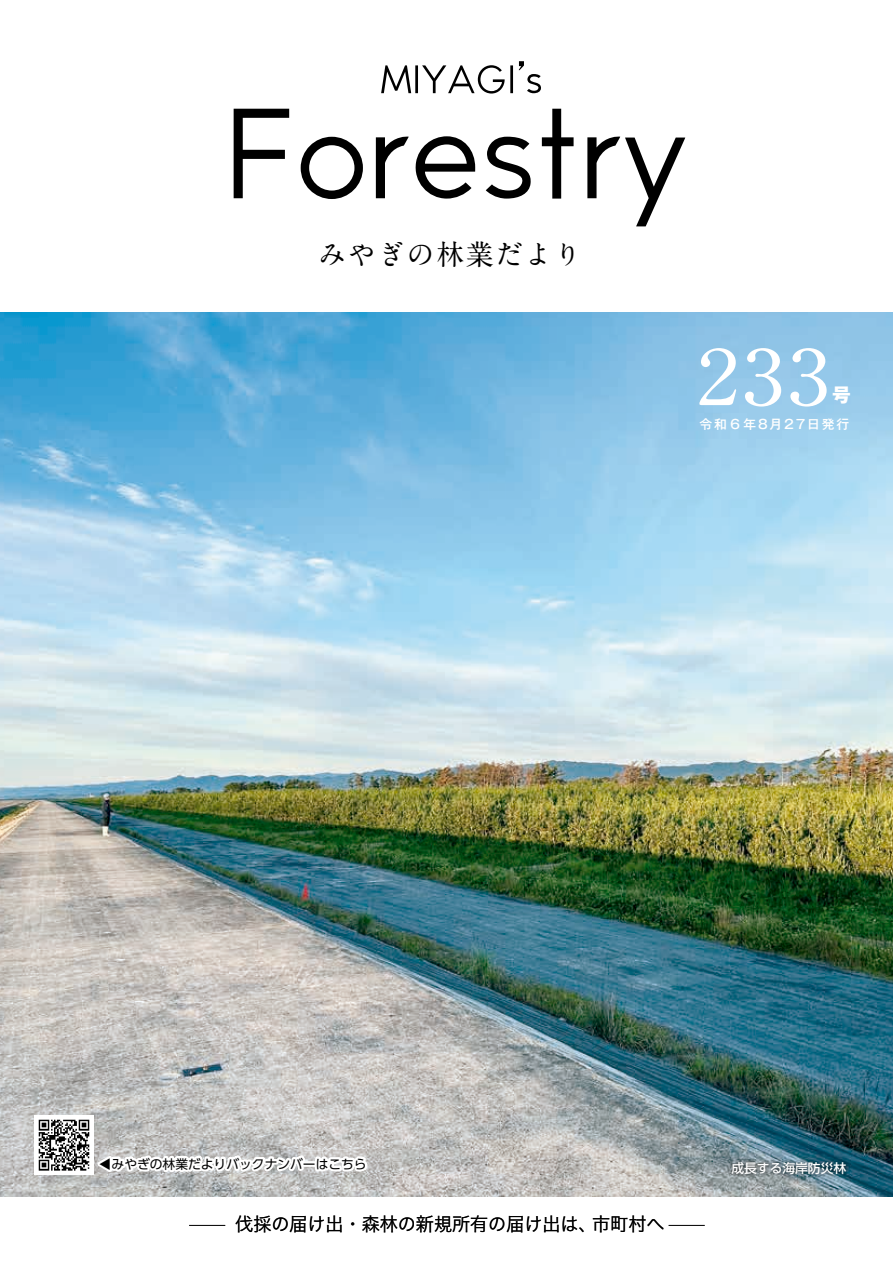
<style>
.page{position:relative;width:893px;height:1263px;background:#fff}
.page>*{position:absolute;margin:0;border:0;box-sizing:border-box;transform-origin:0 0}
.t1{font:700 76.2px "A1 Mincho Std";color:#fff;scale:1.1 1}
.t2{font:700 28.2px "A1 Mincho Std";letter-spacing:.045em;color:#000}
.t3{font:18.75px "Hira Kaku Std N W3";color:#000}
.t4{font:800 18.75px "P Gothic MB101 Pr 6 N";color:#fff}
.t5{font:12.75px "PUD Shin Go Pr 6 N";color:#000}
.t6{font:500 12.75px "P Gothic MB101 Pr 6 N";letter-spacing:.145em;color:#fff}
.t7{font:500 12.75px "PUD Shin Go Pr 6 N";color:#fff}
</style>
<div class="page">
<img style="left:0;top:312px;width:893px;height:884px">
<hr style="left:189px;top:1225px;width:36px;height:1px;background:#000">
<hr style="left:669px;top:1225px;width:36px;height:1px;background:#000">
<svg style="left:94px;top:1136px;width:277px;height:45px"></svg>
<img style="left:34px;top:1115px;width:59px;height:60px">
<svg style="left:234px;top:109px;width:55px;height:89px"></svg>
<svg style="left:301px;top:137px;width:62px;height:62px"></svg>
<svg style="left:376px;top:136px;width:99px;height:63px"></svg>
<svg style="left:486px;top:137px;width:45px;height:62px"></svg>
<svg style="left:542px;top:109px;width:32px;height:90px"></svg>
<svg style="left:587px;top:136px;width:98px;height:90px"></svg>
<svg style="left:519px;top:61px;width:22px;height:32px"></svg>
<hr style="left:510px;top:65px;width:3px;height:28px;background:#000">
<svg style="left:381px;top:65px;width:30px;height:28px"></svg>
<hr style="left:415px;top:65px;width:3px;height:28px;background:#000">
<svg style="left:422px;top:65px;width:83px;height:29px"></svg>
<img style="left:725px;top:1155px;width:128px;height:32px">
<h2 class="t2" style="left:318px;top:231px;width:265px">みやぎの林業だより</h2>
<h1 class="t1" style="left:697px;top:315px;width:122px">233</h1>
<p class="t6" style="left:700px;top:417px;width:151px">令和６年8月27日発行</p>
<p class="t4" style="left:832px;top:385px;width:20px">号</p>
<p class="t5" style="left:99px;top:1157px;width:269px">◀みやぎの林業だよりバックナンバーはこちら</p>
<p class="t3" style="left:235px;top:1210px;width:363px">伐採の届け出・森林の新規所有の届け出は、</p>
<p class="t3" style="left:592px;top:1210px;width:74px">市町村へ</p>
<p class="t7" style="left:731px;top:1161px;width:116px">成長する海岸防災林</p>
</div>
